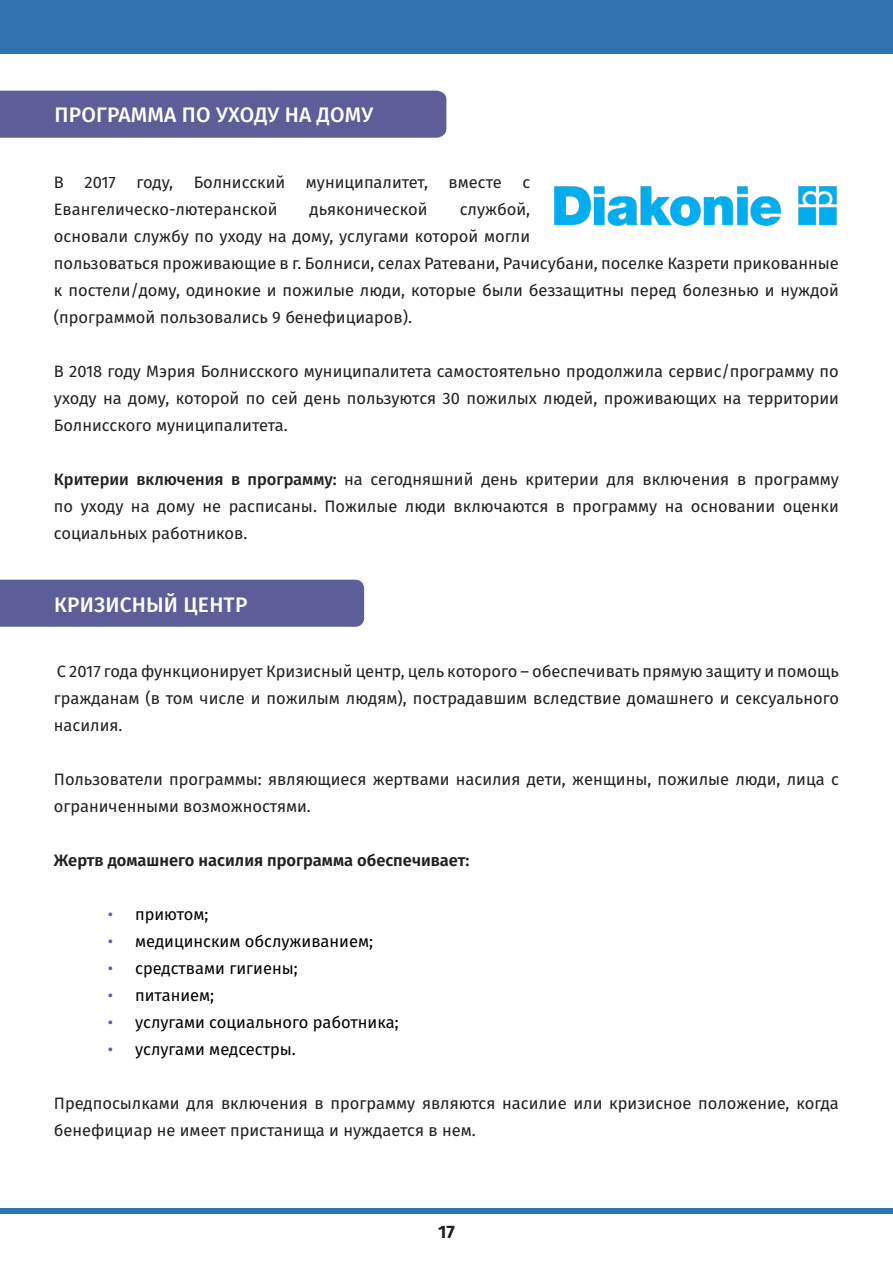
<style>
.page{position:relative;width:893px;height:1263px;background:#fff}
.page>*{position:absolute;margin:0;border:0;box-sizing:border-box;transform-origin:0 0}
.t1{font:500 21px "Fira GO";letter-spacing:.01em;color:#fff}
.t2{font:700 18px "Fira GO";color:#231f20}
.t3{font:16.5px/27px "Fira GO";color:#231f20}
.t4{font:16.5px "Fira GO";color:#000}
.t5{font:600 16.5px "Fira GO";color:#231f20}
.s1{font-weight:500}
.s2{color:#5e5e9a}
</style>
<div class="page">
<div style="left:0;top:0;width:893px;height:53px;background:#3273b1"></div>
<div style="left:0;top:1208px;width:893px;height:6px;background:#3273b1"></div>
<div style="left:0;top:91px;width:446px;height:47px;background:#5d5d9a"></div>
<div style="left:0;top:580px;width:364px;height:47px;background:#5d5d9a"></div>
<img style="left:554px;top:186px;width:283px;height:40px">
<p class="t1" style="left:54px;top:103px;width:320px">ПРОГРАММА ПО УХОДУ НА ДОМУ</p>
<p class="t3" style="left:54px;top:168px;width:478px">В 2017 году, Болнисский муниципалитет, вместе с<br>Евангелическо-лютеранской</p>
<p class="t3" style="left:54px;top:195px;width:786px;text-indent:406px">службой,<br>основали службу по уходу на дому, услугами которой могли<br>пользоваться проживающие в г. Болниси, селах Ратевани, Рачисубани, поселке Казрети прикованные к постели/дому, одинокие и пожилые люди, которые были беззащитны перед болезнью и нуждой (программой пользовались 9 бенефициаров).</p>
<p class="t3" style="left:54px;top:357px;width:786px;text-align:justify">В 2018 году Мэрия Болнисского муниципалитета самостоятельно продолжила сервис/программу по уходу на дому, которой по сей день пользуются 30 пожилых людей, проживающих на территории Болнисского муниципалитета.</p>
<p class="t3" style="left:54px;top:465px;width:786px;text-align:justify"><span class="s1">Критерии включения в программу:</span> на сегодняшний день критерии для включения в программу по уходу на дому не расписаны. Пожилые люди включаются в программу на основании оценки социальных работников.</p>
<p class="t3" style="left:310px;top:195px;width:120px">дьяконической</p>
<p class="t1" style="left:54px;top:592px;width:195px">КРИЗИСНЫЙ ЦЕНТР</p>
<p class="t3" style="left:54px;top:658px;width:786px;text-align:justify">С 2017 года функционирует Кризисный центр, цель которого – обеспечивать прямую защиту и помощь гражданам (в том числе и пожилым людям), пострадавшим вследствие домашнего и сексуального насилия.</p>
<p class="t3" style="left:54px;top:766px;width:786px">Пользователи программы: являющиеся жертвами насилия дети, женщины, пожилые люди, лица с ограниченными возможностями.</p>
<p class="t5" style="left:54px;top:851px;width:417px">Жертв домашнего насилия программа обеспечивает:</p>
<p class="t4" style="left:108px;top:905px;width:102px"><span class="s2">•</span> приютом;</p>
<p class="t4" style="left:108px;top:932px;width:267px"><span class="s2">•</span> медицинским обслуживанием;</p>
<p class="t4" style="left:108px;top:959px;width:191px"><span class="s2">•</span> средствами гигиены;</p>
<p class="t4" style="left:108px;top:986px;width:108px"><span class="s2">•</span> питанием;</p>
<p class="t4" style="left:108px;top:1013px;width:292px"><span class="s2">•</span> услугами социального работника;</p>
<p class="t4" style="left:108px;top:1040px;width:189px"><span class="s2">•</span> услугами медсестры.</p>
<p class="t3" style="left:54px;top:1090px;width:786px">Предпосылками для включения в программу являются насилие или кризисное положение, когда бенефициар не имеет пристанища и нуждается в нем.</p>
<p class="t2" style="left:438px;top:1221px;width:18px">17</p>
</div>
